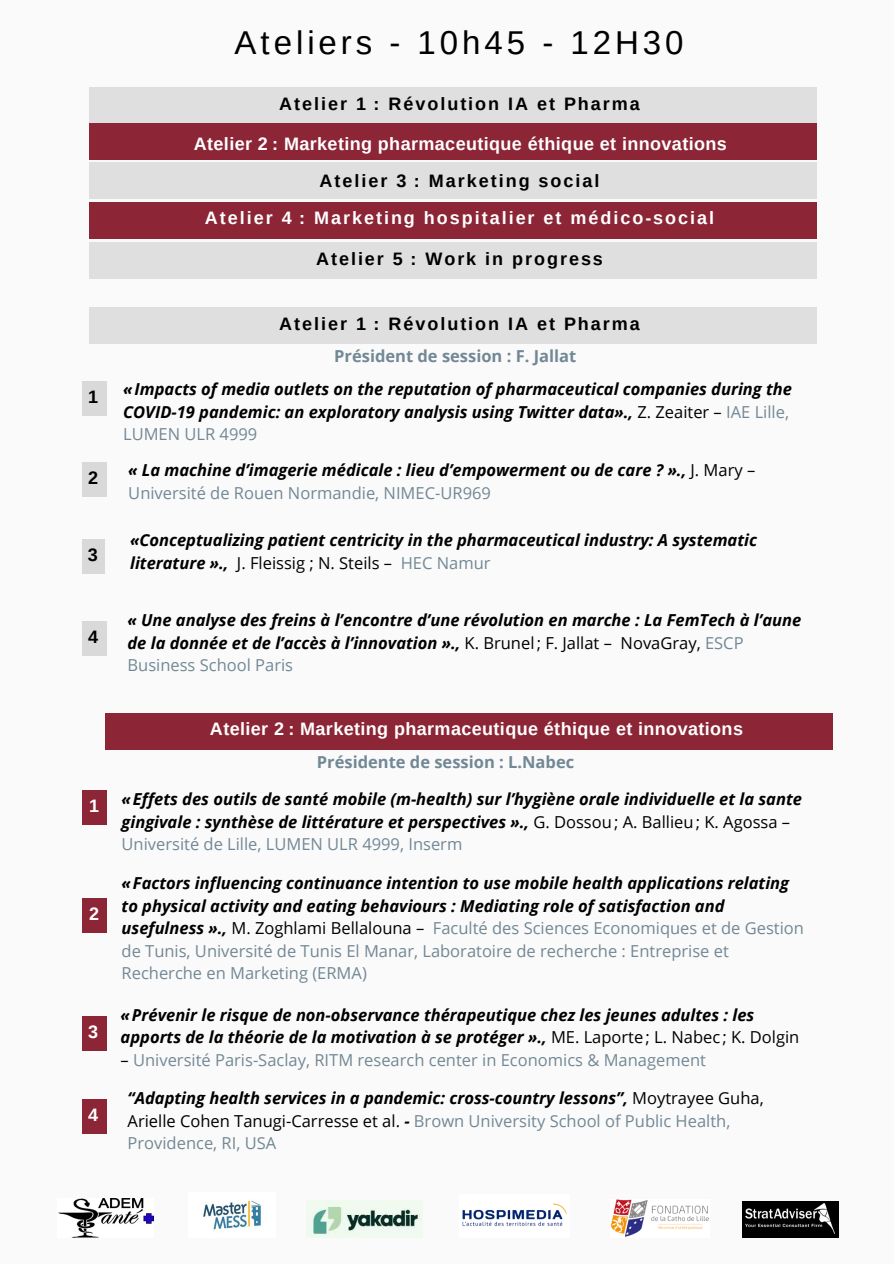
<style>
.page{position:relative;width:894px;height:1264px;background:#fff}
.page>*{position:absolute;margin:0;border:0;box-sizing:border-box;transform-origin:0 0}
.t1{font:33px "Arimo";letter-spacing:.12em;color:#000}
.t2{font:700 18px "Arimo";letter-spacing:.11em;color:#000}
.t3{font:700 18px "Arimo";letter-spacing:.02em;color:#fff}
.t4{font:700 18px "Arimo";letter-spacing:.11em;color:#fff}
.t5{font:italic 700 16.5px/22.5px "Open Sans";color:#000}
.t6{font:16.5px "Open Sans";color:#728895}
.t7{font:700 16.5px "Open Sans";color:#728895}
.s1{font-weight:400;font-style:normal}
.s2{font-weight:400;font-style:normal;color:#728895}
.s3{color:#000}
</style>
<div class="page">
<div style="left:0;top:0;width:893px;height:1263px;background:#fafafa"></div>
<div style="left:89px;top:87px;width:727px;height:36px;background:#dfdfdf"></div>
<div style="left:89px;top:123px;width:727px;height:37px;background:#8c2535"></div>
<div style="left:89px;top:202px;width:727px;height:37px;background:#8c2535"></div>
<div style="left:89px;top:163px;width:727px;height:36px;background:#dfdfdf"></div>
<div style="left:89px;top:242px;width:727px;height:37px;background:#dfdfdf"></div>
<div style="left:89px;top:307px;width:727px;height:36px;background:#dfdfdf"></div>
<div style="left:82px;top:381px;width:24px;height:35px;background:#d9d9d9"></div>
<div style="left:82px;top:463px;width:24px;height:34px;background:#d9d9d9"></div>
<div style="left:82px;top:539px;width:22px;height:35px;background:#d9d9d9"></div>
<div style="left:82px;top:621px;width:24px;height:34px;background:#d9d9d9"></div>
<div style="left:83px;top:790px;width:24px;height:34px;background:#8c2535"></div>
<div style="left:83px;top:898px;width:24px;height:35px;background:#8c2535"></div>
<div style="left:82px;top:1016px;width:24px;height:34px;background:#8c2535"></div>
<div style="left:105px;top:713px;width:727px;height:36px;background:#8c2535"></div>
<img style="left:58px;top:1198px;width:95px;height:39px">
<div style="left:741px;top:1201px;width:97px;height:36px;background:#000"></div>
<img style="left:745px;top:1203px;width:89px;height:30px">
<img style="left:462px;top:1203px;width:105px;height:23px">
<img style="left:307px;top:1200px;width:116px;height:37px">
<img style="left:610px;top:1199px;width:99px;height:38px">
<img style="left:203px;top:1200px;width:58px;height:30px">
<div style="left:82px;top:1098px;width:24px;height:35px;background:#8c2535"></div>
<p class="t1" style="left:234px;top:24px;width:450px">Ateliers - 10h45 - 12H30</p>
<h1 class="t2" style="left:279px;top:93px;width:362px">Atelier 1 : Révolution IA et Pharma</h1>
<h2 class="t3" style="left:194px;top:133px;width:534px">Atelier 2 : Marketing pharmaceutique éthique et innovations</h2>
<h2 class="t2" style="left:319px;top:171px;width:281px">Atelier 3 : Marketing social</h2>
<h2 class="t4" style="left:205px;top:208px;width:510px">Atelier 4 : Marketing hospitalier et médico-social</h2>
<h2 class="t2" style="left:316px;top:249px;width:288px">Atelier 5 : Work in progress</h2>
<h2 class="t2" style="left:279px;top:314px;width:362px">Atelier 1 : Révolution IA et Pharma</h2>
<p class="t7" style="left:334px;top:344px;width:244px">Président de session : F. Jallat</p>
<h2 class="t2" style="left:88px;top:387px;width:12px">1</h2>
<h2 class="t5" style="left:123px;top:377px;width:670px">«Impacts of media outlets on the reputation of pharmaceutical companies during the<br>COVID-19 pandemic: an exploratory analysis using Twitter data»., <span class="s1">Z. Zeaiter –</span> <span class="s2">IAE Lille,<br>LUMEN ULR 4999</span></h2>
<p class="t2" style="left:88px;top:468px;width:12px">2</p>
<p class="t5" style="left:128px;top:458px;width:628px">« La machine d’imagerie médicale : lieu d’empowerment ou de care ? »., <span class="s1">J. Mary –<br></span><span class="s2">Université de Rouen Normandie, NIMEC-UR969</span></p>
<p class="t5" style="left:130px;top:529px;width:628px">«Conceptualizing patient centricity in the pharmaceutical industry: A systematic literature »., <span class="s1">J. Fleissig ; N. Steils –</span> <span class="s2">HEC Namur</span></p>
<p class="t2" style="left:88px;top:545px;width:12px">3</p>
<p class="t2" style="left:88px;top:626px;width:12px">4</p>
<p class="t3" style="left:89px;top:795px;width:12px">1</p>
<h2 class="t3" style="left:89px;top:904px;width:12px">2</h2>
<h2 class="t3" style="left:88px;top:1021px;width:12px">3</h2>
<p class="t3" style="left:88px;top:1104px;width:12px">4</p>
<p class="t5" style="left:127px;top:608px;width:675px">« Une analyse des freins à l’encontre d’une révolution en marche : La FemTech à l’aune de la donnée et de l’accès à l’innovation »., <span class="s1">K. Brunel; F. Jallat – NovaGray,</span> <span class="s2">ESCP<br>Business School Paris</span></p>
<p class="t3" style="left:210px;top:719px;width:534px">Atelier 2 : Marketing pharmaceutique éthique et innovations</p>
<p class="t7" style="left:317px;top:750px;width:259px">Présidente de session : L.Nabec</p>
<p class="t5" style="left:121px;top:787px;width:681px">«Effets des outils de santé mobile (m-health) sur l’hygiène orale individuelle et la sante gingivale : synthèse de littérature et perspectives »., <span class="s1">G. Dossou; A. Ballieu; K. Agossa –<br></span><span class="s2">Université de Lille, LUMEN ULR 4999, Inserm</span></p>
<p class="t5" style="left:121px;top:871px;width:683px">«Factors influencing continuance intention to use mobile health applications relating to physical activity and eating behaviours : Mediating role of satisfaction and usefulness »., <span class="s1">M. Zoghlami Bellalouna –</span> <span class="s2">Faculté des Sciences Economiques et de Gestion de Tunis, Université de Tunis El Manar, Laboratoire de recherche : Entreprise et Recherche en Marketing (ERMA)</span></p>
<p class="t5" style="left:120px;top:1003px;width:680px">«Prévenir le risque de non-observance thérapeutique chez les jeunes adultes : les apports de la théorie de la motivation à se protéger »., <span class="s1">ME. Laporte; L. Nabec ; K. Dolgin</span></p>
<p class="t6" style="left:120px;top:1048px;width:586px"><span class="s3">–</span> Université Paris-Saclay, RITM research center in Economics &amp; Management</p>
<p class="t5" style="left:127px;top:1086px;width:637px">“Adapting health services in a pandemic: cross-country lessons”, <span class="s1">Moytrayee Guha,<br>Arielle Cohen Tanugi-Carresse et al.</span> - <span class="s2">Brown University School of Public Health,<br>Providence, RI, USA</span></p>
</div>
